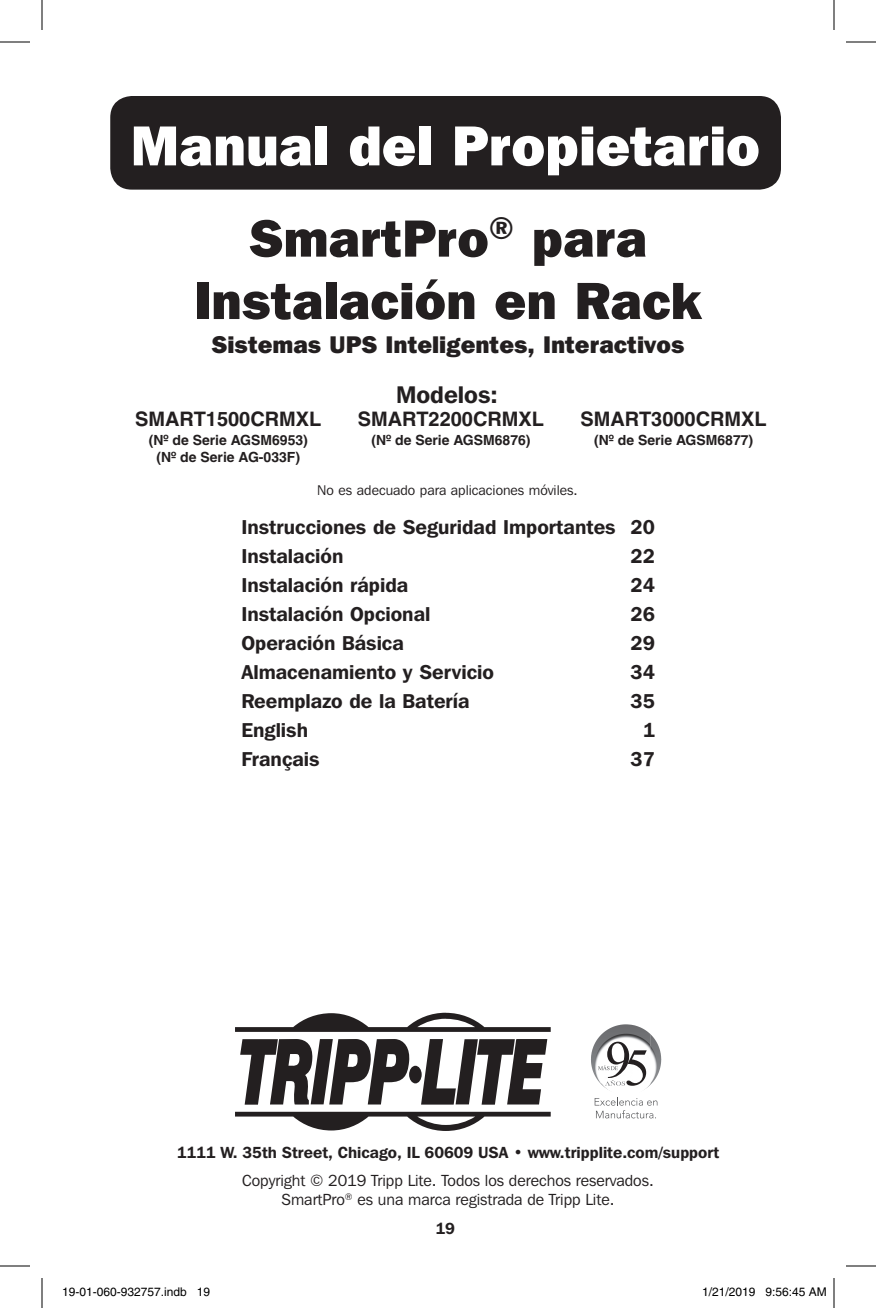
<style>
.page{position:relative;width:876px;height:1308px;background:#fff}
.page>*{position:absolute;margin:0;border:0;box-sizing:border-box;transform-origin:0 0}
.t1{font:800 56px "Franklin Gothic IT Cby BT";color:#fff}
.t2{font:800 52px/62.4px "Franklin Gothic IT Cby BT";color:#231f20;text-align:center}
.t3{font:800 24px "Franklin Gothic IT Cby BT";color:#231f20}
.t4{font:600 24px "Franklin Gothic IT Cby BT";color:#231f20}
.t5{font:600 20px "Franklin Gothic IT Cby BT";color:#231f20}
.t6{font:700 20px "Helvetica";color:#231f20}
.t7{font:16px/19.2px "Franklin Gothic IT Cby BT";color:#231f20;text-align:center}
.t8{font:600 16px "Franklin Gothic IT Cby BT";color:#231f20}
.t9{font:700 14px "Helvetica";color:#231f20}
.t10{font:14px "Franklin Gothic IT Cby BT";color:#231f20}
.t11{font:12px "Helvetica";color:#000}
</style>
<div class="page">
<div style="left:110px;top:96px;width:671px;height:94px;background:#231f20;border-radius:22px"></div>
<div style="left:409px;top:1066px;width:13px;height:17px;background:#231f20;border-radius:50%"></div>
<svg style="left:240px;top:1039px;width:170px;height:66px"></svg>
<svg style="left:421px;top:1039px;width:126px;height:66px"></svg>
<svg style="left:235px;top:1013px;width:316px;height:19px"></svg>
<svg style="left:235px;top:1112px;width:316px;height:19px"></svg>
<img style="left:595px;top:1024px;width:29px;height:19px">
<img style="left:650px;top:1040px;width:11px;height:45px">
<svg style="left:595px;top:1097px;width:62px;height:21px"></svg>
<svg style="left:598px;top:1042px;width:49px;height:44px"></svg>
<hr style="left:0;top:42px;width:30px;height:1px;background:#000">
<hr style="left:846px;top:42px;width:30px;height:1px;background:#000">
<hr style="left:0;top:1266px;width:30px;height:1px;background:#000">
<hr style="left:846px;top:1266px;width:30px;height:1px;background:#000">
<hr style="left:42px;top:0;width:1px;height:30px;background:#000">
<hr style="left:42px;top:1278px;width:1px;height:30px;background:#000">
<hr style="left:834px;top:0;width:1px;height:30px;background:#000">
<hr style="left:834px;top:1278px;width:1px;height:30px;background:#000">
<div style="left:111px;top:1288px;width:5px;height:8px;border:1px solid #fff;border-radius:50%"></div>
<div style="left:110px;top:1287px;width:7px;height:10px;border:1px solid #fff;border-radius:50%"></div>
<p class="t1" style="left:131px;top:110px;width:631px">Manual del Propietario</p>
<p class="t2" style="left:194px;top:206px;width:510px">SmartPro<sup>®</sup> para<br>Instalación en Rack</p>
<p class="t3" style="left:212px;top:330px;width:474px">Sistemas UPS Inteligentes, Interactivos</p>
<p class="t4" style="left:396px;top:379px;width:103px">Modelos:</p>
<p class="t6" style="left:135px;top:407px;width:188px">SMART1500CRMXL</p>
<p class="t6" style="left:358px;top:407px;width:188px">SMART2200CRMXL</p>
<p class="t6" style="left:581px;top:407px;width:188px">SMART3000CRMXL</p>
<p class="t9" style="left:149px;top:431px;width:161px">(Nº de Serie AGSM6953)</p>
<p class="t9" style="left:156px;top:448px;width:145px">(Nº de Serie AG-033F)</p>
<p class="t9" style="left:371px;top:431px;width:161px">(Nº de Serie AGSM6876)</p>
<p class="t9" style="left:594px;top:431px;width:161px">(Nº de Serie AGSM6877)</p>
<p class="t10" style="left:317px;top:482px;width:262px">No es adecuado para aplicaciones móviles.</p>
<p class="t5" style="left:241px;top:514px;width:415px">Instrucciones de Seguridad Importantes 20</p>
<p class="t5" style="left:241px;top:543px;width:103px">Instalación</p>
<p class="t5" style="left:631px;top:543px;width:26px">22</p>
<p class="t5" style="left:241px;top:573px;width:168px">Instalación rápida</p>
<p class="t5" style="left:631px;top:573px;width:26px">24</p>
<p class="t5" style="left:241px;top:602px;width:191px">Instalación Opcional</p>
<p class="t5" style="left:631px;top:602px;width:26px">26</p>
<p class="t5" style="left:241px;top:631px;width:164px">Operación Básica</p>
<p class="t5" style="left:631px;top:631px;width:26px">29</p>
<p class="t5" style="left:241px;top:660px;width:254px">Almacenamiento y Servicio</p>
<p class="t5" style="left:631px;top:660px;width:26px">34</p>
<p class="t5" style="left:241px;top:689px;width:230px">Reemplazo de la Batería</p>
<p class="t5" style="left:631px;top:689px;width:26px">35</p>
<p class="t5" style="left:241px;top:718px;width:68px">English</p>
<p class="t5" style="left:643px;top:718px;width:14px">1</p>
<p class="t5" style="left:241px;top:747px;width:80px">Français</p>
<p class="t5" style="left:631px;top:747px;width:26px">37</p>
<p class="t8" style="left:177px;top:1142px;width:544px">1111 W. 35th Street, Chicago, IL 60609 USA • www.tripplite.com/support</p>
<p class="t7" style="left:242px;top:1171px;width:413px">Copyright © 2019 Tripp Lite. Todos los derechos reservados.<br>SmartPro<sup>®</sup> es una marca registrada de Tripp Lite.</p>
<p class="t8" style="left:436px;top:1218px;width:21px">19</p>
<p class="t11" style="left:62px;top:1285px;width:150px">19-01-060-932757.indb 19</p>
<p class="t11" style="left:702px;top:1285px;width:126px">1/21/2019 9:56:45 AM</p>
</div>
